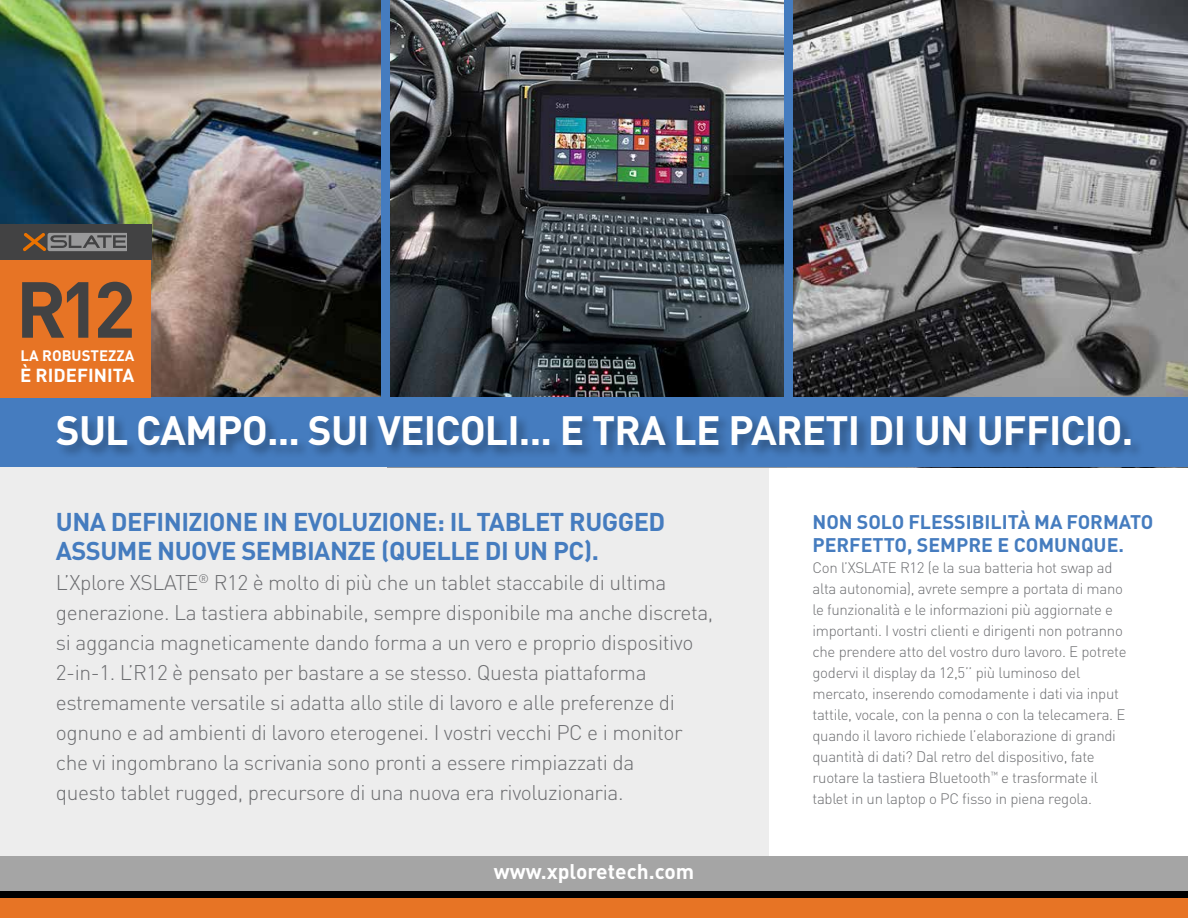
<style>
.page{position:relative;width:1188px;height:918px;background:#fff}
.page>*{position:absolute;margin:0;border:0;box-sizing:border-box;transform-origin:0 0}
.t1{font:700 40.5px "DIN";letter-spacing:-.02em;color:#fff}
.t2{font:700 25.35px/28.3px "DIN";letter-spacing:-.02em;color:#457cbf}
.t3{font:300 21px/30px "DIN";letter-spacing:-.02em;color:#6d6e71}
.t4{font:700 21px "DIN";color:#fff}
.t5{font:700 19.5px/22.5px "DIN";color:#457cbf}
.t6{font:18.6px "DIN Bold Alternate";color:#fff}
.t7{font:300 15px/21px "DIN";letter-spacing:-.02em;color:#6d6e71}
.t8{font:15px "DIN Bold Alternate";color:#fff}
</style>
<div class="page">
<div style="left:0;top:467px;width:769px;height:445px;background:#ededed"></div>
<div style="left:0;top:856px;width:1188px;height:40px;background:#a5a5a5"></div>
<div style="left:0;top:892px;width:1188px;height:26px;background:#e77425"></div>
<div style="left:0;top:891px;width:1188px;height:7px;background:#000"></div>
<img style="left:0;top:0;width:381px;height:398px">
<img style="left:390px;top:0;width:394px;height:398px">
<img style="left:793px;top:0;width:395px;height:398px">
<div style="left:784px;top:0;width:9px;height:466px;background:#457cbf"></div>
<div style="left:381px;top:0;width:9px;height:466px;background:#457cbf"></div>
<div style="left:0;top:398px;width:1188px;height:69px;background:#457cbf"></div>
<div style="left:56px;top:414px;width:1089px;height:45px;background:#000;opacity:.34"></div>
<div style="left:0;top:225px;width:151px;height:173px;background:#e77425"></div>
<svg style="left:22px;top:282px;width:66px;height:56px"></svg>
<svg style="left:98px;top:282px;width:34px;height:56px"></svg>
<div style="left:0;top:225px;width:151px;height:35px;background:#424243"></div>
<svg style="left:23px;top:233px;width:103px;height:18px"></svg>
<p class="t8" style="left:21px;top:346px;width:115px">LA ROBUSTEZZA</p>
<p class="t6" style="left:20px;top:363px;width:116px">È RIDEFINITA</p>
<h1 class="t1" style="left:56px;top:404px;width:1079px">SUL CAMPO... SUI VEICOLI... E TRA LE PARETI DI UN UFFICIO.</h1>
<h2 class="t2" style="left:56px;top:507px;width:611px">UNA DEFINIZIONE IN EVOLUZIONE: IL TABLET RUGGED<br>ASSUME NUOVE SEMBIANZE (QUELLE DI UN PC).</h2>
<p class="t3" style="left:56px;top:567px;width:659px">L’Xplore XSLATE<sup>®</sup> R12 è molto di più che un tablet staccabile di ultima generazione. La tastiera abbinabile, sempre disponibile ma anche discreta, si aggancia magneticamente dando forma a un vero e proprio dispositivo 2-in-1. L’R12 è pensato per bastare a se stesso. Questa piattaforma estremamente versatile si adatta allo stile di lavoro e alle preferenze di ognuno e ad ambienti di lavoro eterogenei. I vostri vecchi PC e i monitor che vi ingombrano la scrivania sono pronti a essere rimpiazzati da<br>questo tablet rugged, precursore di una nuova era rivoluzionaria.</p>
<h3 class="t4" style="left:494px;top:858px;width:202px">www.xploretech.com</h3>
<h3 class="t5" style="left:812px;top:510px;width:342px">NON SOLO FLESSIBILITÀ MA FORMATO<br>PERFETTO, SEMPRE E COMUNQUE.</h3>
<p class="t7" style="left:812px;top:557px;width:316px">Con l’XSLATE R12 (e la sua batteria hot swap ad alta autonomia), avrete sempre a portata di mano le funzionalità e le informazioni più aggiornate e importanti. I vostri clienti e dirigenti non potranno che prendere atto del vostro duro lavoro. E potrete godervi il display da 12,5’’ più luminoso del mercato, inserendo comodamente i dati via input tattile, vocale, con la penna o con la telecamera. E quando il lavoro richiede l’elaborazione di grandi quantità di dati? Dal retro del dispositivo, fate ruotare la tastiera Bluetooth<sup>™</sup> e trasformate il tablet in un laptop o PC fisso in piena regola.</p>
</div>
